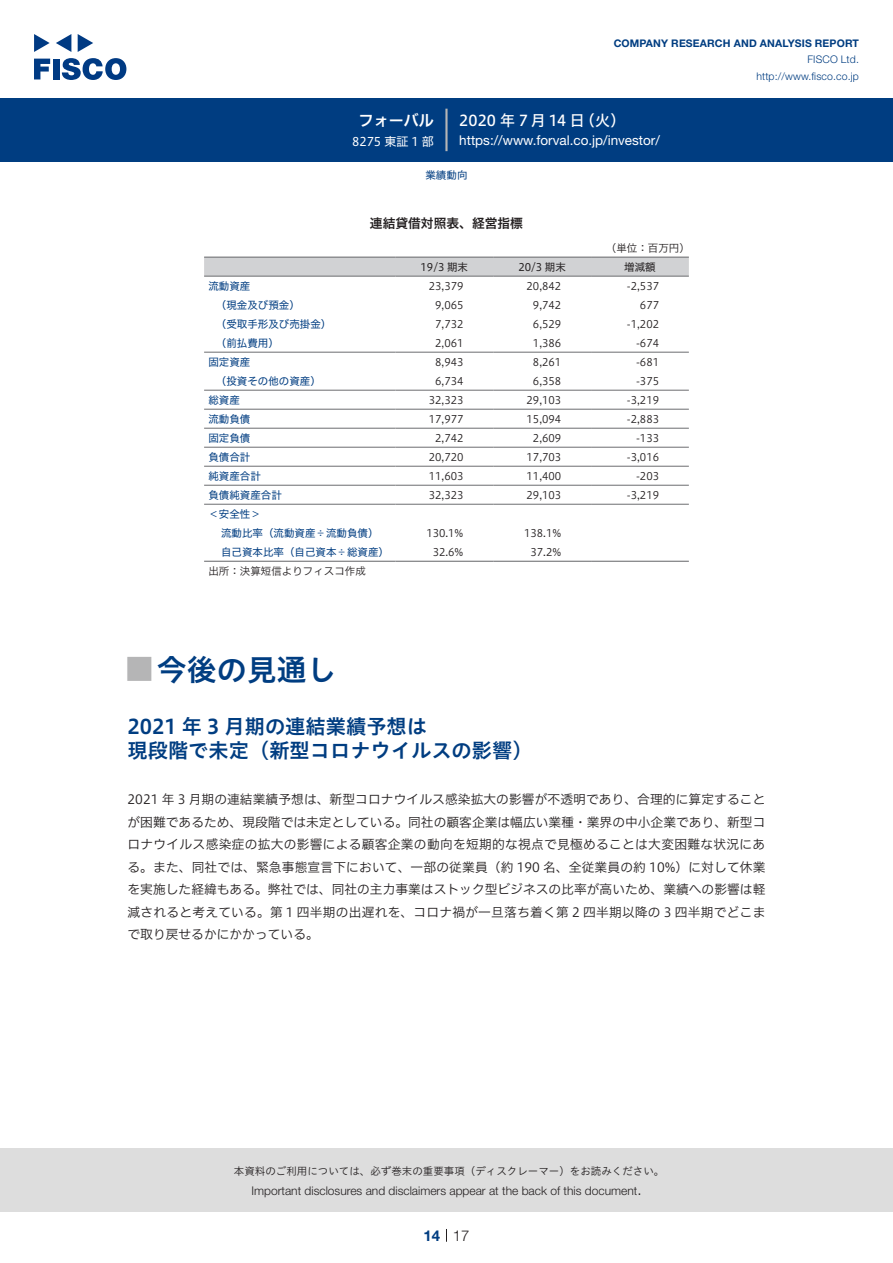
<style>
.page{position:relative;width:893px;height:1263px;background:#fff}
.page>*{position:absolute;margin:0;border:0;box-sizing:border-box;transform-origin:0 0}
.t1{font:30px "Hiragino UD Sans Std N W6";color:#003d81}
.t2{font:700 24px "Koz Go Pro";color:#b5b5b6}
.t3{font:20.25px/24px "Hiragino UD Sans Std W6";color:#003d81}
.t4{font:15px "Hiragino UD Sans F Std N W5";letter-spacing:.005em;color:#fff}
.t5{font:15px "Hiragino UD Sans F Std N W6";color:#fff}
.t6{font:300 15px "Helvetica Neue LT Std";color:#231f20}
.t7{font:700 15px "Helvetica Neue LT Std";color:#003d81}
.t8{font:13.5px "Helvetica Neue LT Std";color:#fff}
.t9{font:12.75px/22.5px "Hiragino UD Sans F Std N W3";letter-spacing:.015em;color:#231f20;text-align:justify}
.t10{font:12.75px "Hiragino UD Sans F Std N W6";color:#231f20}
.t11{font:300 12px "Helvetica Neue LT Std";color:#231f20}
.t12{font:12px "Hiragino UD Sans F Std N W4";color:#fff}
.t13{font:10.5px "Hiragino UD Sans F Std N W3";color:#231f20}
.t14{font:10.5px/19px "Hiragino UD Sans F Std N W4";color:#003d81}
.t15{font:10.5px "Hiragino UD Sans Std W3";color:#231f20}
.t16{font:700 10.5px "Helvetica Neue LT Std";letter-spacing:.015em;color:#003d81}
.t17{font:300 10.5px/16.5px "Helvetica Neue LT Std";letter-spacing:.015em;color:#003d81;text-align:right}
.t18{font:10.5px "Hiragino UD Sans F Std N W4";color:#231f20}
</style>
<div class="page">
<div style="left:0;top:1148px;width:893px;height:64px;background:#ddd"></div>
<svg style="left:34px;top:59px;width:16px;height:20px"></svg>
<div style="left:53px;top:59px;width:6px;height:20px;background:#003a83"></div>
<svg style="left:62px;top:58px;width:64px;height:22px"></svg>
<svg style="left:34px;top:34px;width:16px;height:18px"></svg>
<svg style="left:78px;top:34px;width:15px;height:18px"></svg>
<svg style="left:56px;top:34px;width:15px;height:18px"></svg>
<div style="left:0;top:98px;width:893px;height:64px;background:#003d81"></div>
<hr style="left:445px;top:109px;width:3px;height:42px;background:#b5b5b6">
<svg style="left:446px;top:1229px;width:1px;height:13px"></svg>
<div style="left:204px;top:258px;width:485px;height:18px;background:#d1d2d4"></div>
<hr style="left:204px;top:276px;width:191px;height:1px;background:#6c6d70">
<hr style="left:395px;top:276px;width:98px;height:1px;background:#6c6d70">
<hr style="left:493px;top:276px;width:98px;height:1px;background:#6c6d70">
<hr style="left:591px;top:276px;width:98px;height:1px;background:#6c6d70">
<hr style="left:204px;top:352px;width:191px;height:1px;background:#6c6d70">
<hr style="left:395px;top:352px;width:98px;height:1px;background:#6c6d70">
<hr style="left:493px;top:352px;width:98px;height:1px;background:#6c6d70">
<hr style="left:591px;top:352px;width:98px;height:1px;background:#6c6d70">
<hr style="left:204px;top:390px;width:191px;height:1px;background:#6c6d70">
<hr style="left:395px;top:390px;width:98px;height:1px;background:#6c6d70">
<hr style="left:493px;top:390px;width:98px;height:1px;background:#6c6d70">
<hr style="left:591px;top:390px;width:98px;height:1px;background:#6c6d70">
<hr style="left:204px;top:409px;width:191px;height:1px;background:#6c6d70">
<hr style="left:395px;top:409px;width:98px;height:1px;background:#6c6d70">
<hr style="left:493px;top:409px;width:98px;height:1px;background:#6c6d70">
<hr style="left:591px;top:409px;width:98px;height:1px;background:#6c6d70">
<hr style="left:204px;top:428px;width:191px;height:1px;background:#6c6d70">
<hr style="left:395px;top:428px;width:98px;height:1px;background:#6c6d70">
<hr style="left:493px;top:428px;width:98px;height:1px;background:#6c6d70">
<hr style="left:591px;top:428px;width:98px;height:1px;background:#6c6d70">
<hr style="left:204px;top:447px;width:191px;height:1px;background:#6c6d70">
<hr style="left:395px;top:447px;width:98px;height:1px;background:#6c6d70">
<hr style="left:493px;top:447px;width:98px;height:1px;background:#6c6d70">
<hr style="left:591px;top:447px;width:98px;height:1px;background:#6c6d70">
<hr style="left:204px;top:466px;width:191px;height:1px;background:#6c6d70">
<hr style="left:395px;top:466px;width:98px;height:1px;background:#6c6d70">
<hr style="left:493px;top:466px;width:98px;height:1px;background:#6c6d70">
<hr style="left:591px;top:466px;width:98px;height:1px;background:#6c6d70">
<hr style="left:204px;top:485px;width:191px;height:1px;background:#6c6d70">
<hr style="left:395px;top:485px;width:98px;height:1px;background:#6c6d70">
<hr style="left:493px;top:485px;width:98px;height:1px;background:#6c6d70">
<hr style="left:591px;top:485px;width:98px;height:1px;background:#6c6d70">
<hr style="left:204px;top:504px;width:191px;height:1px;background:#6c6d70">
<hr style="left:395px;top:504px;width:98px;height:1px;background:#6c6d70">
<hr style="left:493px;top:504px;width:98px;height:1px;background:#6c6d70">
<hr style="left:591px;top:504px;width:98px;height:1px;background:#6c6d70">
<hr style="left:204px;top:257px;width:191px;height:1px;background:#6c6d70">
<hr style="left:395px;top:257px;width:98px;height:1px;background:#6c6d70">
<hr style="left:493px;top:257px;width:98px;height:1px;background:#6c6d70">
<hr style="left:591px;top:257px;width:98px;height:1px;background:#6c6d70">
<hr style="left:204px;top:561px;width:191px;height:1px;background:#6c6d70">
<hr style="left:395px;top:561px;width:98px;height:1px;background:#6c6d70">
<hr style="left:493px;top:561px;width:98px;height:1px;background:#6c6d70">
<hr style="left:591px;top:561px;width:98px;height:1px;background:#6c6d70">
<p class="t5" style="left:359px;top:109px;width:77px">フォーバル</p>
<p class="t12" style="left:352px;top:132px;width:83px">8275 東証 1 部</p>
<p class="t16" style="left:614px;top:37px;width:247px">COMPANY RESEARCH AND ANALYSIS REPORT</p>
<p class="t17" style="left:756px;top:51px;width:104px">FISCO Ltd. http://www.fisco.co j p.</p>
<p class="t4" style="left:580px;top:109px;width:47px">（火(</p>
<p class="t4" style="left:459px;top:109px;width:127px">2020 年 7 月 14 日</p>
<p class="t8" style="left:459px;top:132px;width:202px">https://www.forval.co j p. /investor/</p>
<p class="t14" style="left:425px;top:165px;width:43px">業績動向</p>
<p class="t10" style="left:370px;top:214px;width:155px">連結貸借対照表、経営指標</p>
<p class="t18" style="left:421px;top:259px;width:49px">19/3 期末</p>
<p class="t18" style="left:518px;top:259px;width:49px">20/3 期末</p>
<p class="t13" style="left:606px;top:240px;width:85px">（単位：百万円(</p>
<p class="t18" style="left:624px;top:259px;width:33px">増減額</p>
<p class="t14" style="left:208px;top:276px;width:43px">流動資産</p>
<p class="t13" style="left:429px;top:278px;width:36px">23,379</p>
<p class="t13" style="left:527px;top:278px;width:36px">20,842</p>
<p class="t13" style="left:627px;top:278px;width:34px">-2,537</p>
<p class="t14" style="left:216px;top:295px;width:85px">（現金及び預金(</p>
<p class="t13" style="left:435px;top:297px;width:30px">9,065</p>
<p class="t13" style="left:533px;top:297px;width:30px">9,742</p>
<p class="t13" style="left:640px;top:297px;width:21px">677</p>
<p class="t14" style="left:216px;top:314px;width:117px">（受取手形及び売掛金(</p>
<p class="t13" style="left:435px;top:316px;width:30px">7,732</p>
<p class="t13" style="left:533px;top:316px;width:30px">6,529</p>
<p class="t13" style="left:627px;top:316px;width:34px">-1,202</p>
<p class="t14" style="left:216px;top:333px;width:64px">（前払費用(</p>
<p class="t13" style="left:435px;top:335px;width:30px">2,061</p>
<p class="t13" style="left:533px;top:335px;width:30px">1,386</p>
<p class="t13" style="left:636px;top:335px;width:25px">-674</p>
<p class="t14" style="left:208px;top:352px;width:43px">固定資産</p>
<p class="t13" style="left:435px;top:354px;width:30px">8,943</p>
<p class="t13" style="left:533px;top:354px;width:30px">8,261</p>
<p class="t13" style="left:636px;top:354px;width:25px">-681</p>
<p class="t14" style="left:216px;top:371px;width:106px">（投資その他の資産(</p>
<p class="t13" style="left:435px;top:373px;width:30px">6,734</p>
<p class="t13" style="left:533px;top:373px;width:30px">6,358</p>
<p class="t13" style="left:636px;top:373px;width:25px">-375</p>
<p class="t14" style="left:208px;top:390px;width:33px">総資産</p>
<p class="t13" style="left:429px;top:392px;width:36px">32,323</p>
<p class="t13" style="left:527px;top:392px;width:36px">29,103</p>
<p class="t13" style="left:627px;top:392px;width:34px">-3,219</p>
<p class="t14" style="left:208px;top:409px;width:43px">流動負債</p>
<p class="t13" style="left:429px;top:411px;width:36px">17,977</p>
<p class="t13" style="left:527px;top:411px;width:36px">15,094</p>
<p class="t13" style="left:627px;top:411px;width:34px">-2,883</p>
<p class="t14" style="left:208px;top:428px;width:43px">固定負債</p>
<p class="t13" style="left:435px;top:430px;width:30px">2,742</p>
<p class="t13" style="left:533px;top:430px;width:30px">2,609</p>
<p class="t13" style="left:636px;top:430px;width:25px">-133</p>
<p class="t14" style="left:208px;top:447px;width:43px">負債合計</p>
<p class="t13" style="left:429px;top:449px;width:36px">20,720</p>
<p class="t13" style="left:527px;top:449px;width:36px">17,703</p>
<p class="t13" style="left:627px;top:449px;width:34px">-3,016</p>
<p class="t14" style="left:208px;top:466px;width:54px">純資産合計</p>
<p class="t13" style="left:429px;top:468px;width:36px">11,603</p>
<p class="t13" style="left:527px;top:468px;width:36px">11,400</p>
<p class="t13" style="left:636px;top:468px;width:25px">-203</p>
<p class="t14" style="left:208px;top:485px;width:75px">負債純資産合計＜安全性&lt;</p>
<p class="t13" style="left:429px;top:487px;width:36px">32,323</p>
<p class="t13" style="left:527px;top:487px;width:36px">29,103</p>
<p class="t13" style="left:627px;top:487px;width:34px">-3,219</p>
<p class="t14" style="left:221px;top:523px;width:159px">流動比率（流動資産÷流動負債(</p>
<p class="t13" style="left:426px;top:525px;width:39px">130.1%</p>
<p class="t13" style="left:524px;top:525px;width:39px">138.1%</p>
<p class="t14" style="left:221px;top:542px;width:169px">自己資本比率（自己資本÷総資産(</p>
<p class="t13" style="left:208px;top:563px;width:159px">出所：決算短信よりフィスコ作成</p>
<p class="t13" style="left:433px;top:544px;width:32px">32.6%</p>
<p class="t13" style="left:530px;top:544px;width:32px">37.2%</p>
<h1 class="t1" style="left:157px;top:646px;width:181px">今後の見通し</h1>
<h2 class="t2" style="left:128px;top:654px;width:25px">█</h2>
<h3 class="t3" style="left:128px;top:714px;width:406px">2021 年 3 月期の連結業績予想は<br>現段階で未定（新型コロナウイルスの影響(</h3>
<p class="t9" style="left:128px;top:787px;width:639px">2021 年 3 月期の連結業績予想は、新型コロナウイルス感染拡大の影響が不透明であり、合理的に算定することが困難であるため、現段階では未定としている。同社の顧客企業は幅広い業種・業界の中小企業であり、新型コロナウイルス感染症の拡大の影響による顧客企業の動向を短期的な視点で見極めることは大変困難な状況にある。また、同社では、緊急事態宣言下において、一部の従業員（約 190 名、全従業員の約 10%）に対して休業を実施した経緯もある。弊社では、同社の主力事業はストック型ビジネスの比率が高いため、業績への影響は軽減されると考えている。第 1 四半期の出遅れを、コロナ禍が一旦落ち着く第 2 四半期以降の 3 四半期でどこまで取り戻せるかにかかっている。</p>
<p class="t15" style="left:234px;top:1163px;width:432px">本資料のご利用については、必ず巻末の重要事項（ディスクレーマー）をお読みください。</p>
<p class="t6" style="left:637px;top:1180px;width:6px">.</p>
<p class="t11" style="left:251px;top:1183px;width:387px">Important disclosures and disclaimers appear at the back of this document</p>
<p class="t7" style="left:423px;top:1226px;width:18px">14</p>
<p class="t6" style="left:453px;top:1226px;width:18px">17</p>
</div>
